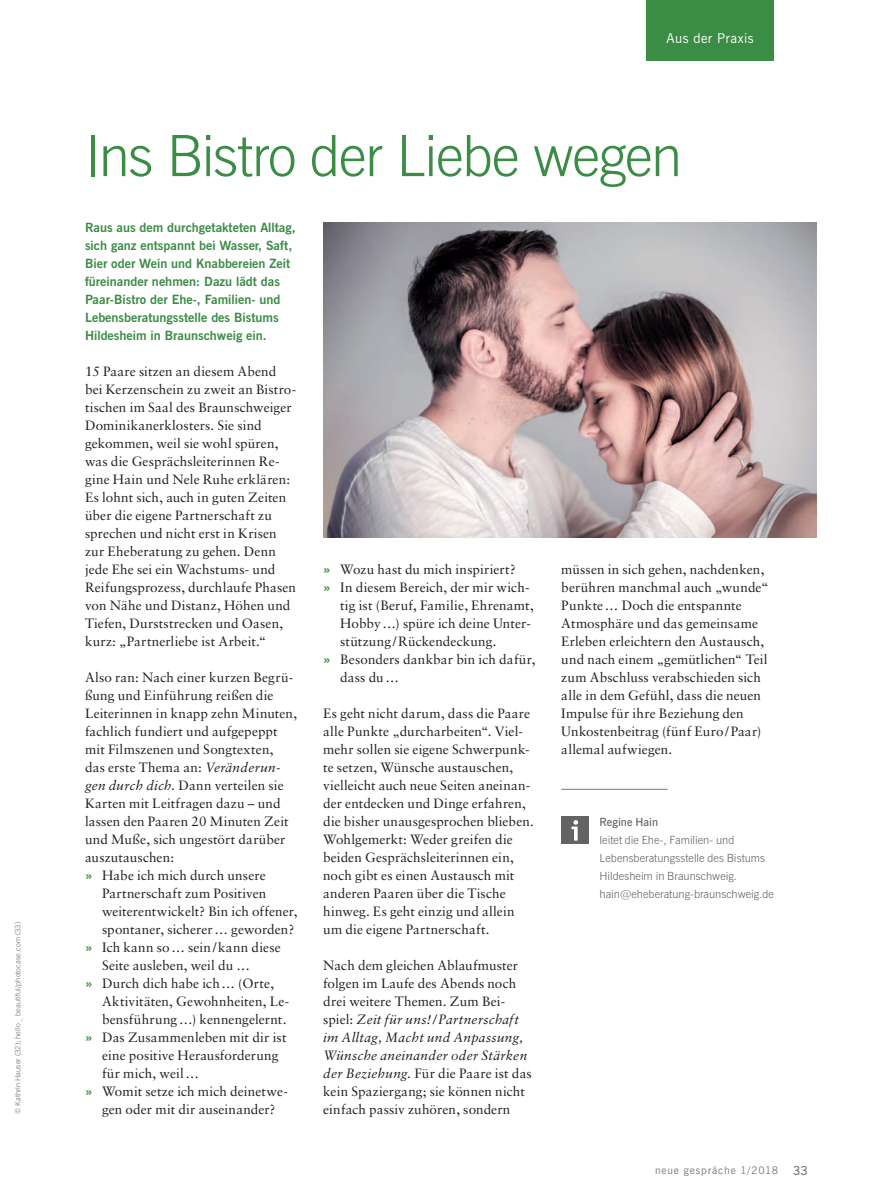
<style>
.page{position:relative;width:876px;height:1191px;background:#fff}
.page>*{position:absolute;margin:0;border:0;box-sizing:border-box;transform-origin:0 0}
.t1{font:300 57px "News Gothic BT";letter-spacing:-.02em;color:#3b8c45}
.t2{font:13.5px/18px "Sabon";letter-spacing:.01em;color:#231f20}
.t3{font:13.5px "News Gothic BT";letter-spacing:.025em;color:#fff}
.t4{font:700 12.75px/18px "News Gothic BT";color:#3b8c45}
.t5{font:300 11.25px/18px "News Gothic BT";letter-spacing:.005em;color:#636366}
.t6{font:600 11.25px "News Gothic BT";color:#636366}
.t7{font:10.5px "News Gothic BT";letter-spacing:.08em;color:#76787b}
.t8{font:300 7.5px "News Gothic BT";letter-spacing:.015em;color:#6c6d70}
.s1{font-style:italic}
.s2{font-family:"News Gothic BT";font-weight:700;color:#3b8c45}
.s3{font-weight:600;font-size:12.3px}
</style>
<div class="page">
<hr style="left:561px;top:789px;width:107px;height:1px;background:#76787b">
<div style="left:561px;top:817px;width:27px;height:27px;background:#636366"></div>
<svg style="left:571px;top:820px;width:7px;height:20px"></svg>
<img style="left:323px;top:223px;width:493px;height:315px">
<div style="left:646px;top:0;width:128px;height:61px;background:#3b8c45"></div>
<p class="t8" style="left:13px;top:1114px;width:194px;rotate:-90deg">© Kathrin Hauser (32); hello _ beautiful/photocase.com (33)</p>
<p class="t3" style="left:667px;top:30px;width:88px">Aus der Praxis</p>
<h1 class="t1" style="left:85px;top:121px;width:599px">Ins Bistro der Liebe wegen</h1>
<p class="t4" style="left:85px;top:218px;width:212px">Raus aus dem durchgetakteten Alltag, sich ganz entspannt bei Wasser, Saft, Bier oder Wein und Knabbereien Zeit füreinander nehmen: Dazu lädt das Paar-Bistro der Ehe-, Familien- und Lebensberatungsstelle des Bistums Hildesheim in Braunschweig ein.</p>
<p class="t2" style="left:85px;top:362px;width:213px">15 Paare sitzen an diesem Abend bei Kerzenschein zu zweit an Bistro&shy;tischen im Saal des Braunschweiger Dominikanerklosters. Sie sind gekommen, weil sie wohl spüren, was die Gesprächsleiterinnen Re&shy;gine Hain und Nele Ruhe erklären:<br>Es lohnt sich, auch in guten Zeiten über die eigene Partnerschaft zu sprechen und nicht erst in Krisen zur Eheberatung zu gehen. Denn jede Ehe sei ein Wachstums- und Reifungsprozess, durchlaufe Phasen von Nähe und Distanz, Höhen und Tiefen, Durststrecken und Oasen, kurz: „Partnerliebe ist Arbeit.“</p>
<p class="t2" style="left:85px;top:668px;width:210px">Also ran: Nach einer kurzen Begrü-</p>
<p class="t2" style="left:85px;top:686px;width:190px">ßung und Einführung reißen die</p>
<p class="t2" style="left:85px;top:704px;width:214px">Leiterinnen in knapp zehn Minuten,</p>
<p class="t2" style="left:85px;top:722px;width:194px">fachlich fundiert und aufgepeppt</p>
<p class="t2" style="left:85px;top:740px;width:190px">mit Filmszenen und Songtexten,</p>
<p class="t2" style="left:85px;top:758px;width:197px">das erste Thema an: <span class="s1">Veränderun-</span></p>
<p class="t2" style="left:85px;top:776px;width:200px"><span class="s1">gen durch dich.</span> Dann verteilen sie</p>
<p class="t2" style="left:85px;top:794px;width:197px">Karten mit Leitfragen dazu – und</p>
<p class="t2" style="left:85px;top:812px;width:205px">lassen den Paaren 20 Minuten Zeit</p>
<p class="t2" style="left:85px;top:830px;width:202px">und Muße, sich ungestört darüber</p>
<p class="t2" style="left:85px;top:848px;width:91px">auszutauschen:</p>
<p class="t2" style="left:85px;top:866px;width:182px"><span class="s2">»</span> Habe ich mich durch unsere</p>
<p class="t2" style="left:102px;top:884px;width:166px">Partnerschaft zum Positiven</p>
<p class="t2" style="left:102px;top:902px;width:197px">weiterentwickelt? Bin ich offener,</p>
<p class="t2" style="left:102px;top:920px;width:194px">spontaner, sicherer… geworden?</p>
<p class="t2" style="left:85px;top:938px;width:197px"><span class="s2">»</span> Ich kann so… sein/kann diese</p>
<p class="t2" style="left:102px;top:956px;width:149px">Seite ausleben, weil du …</p>
<p class="t2" style="left:85px;top:974px;width:191px"><span class="s2">»</span> Durch dich habe ich… (Orte,</p>
<p class="t2" style="left:102px;top:992px;width:189px">Aktivitäten, Gewohnheiten, Le-</p>
<p class="t2" style="left:102px;top:1010px;width:186px">bensführung…) kennengelernt.</p>
<p class="t2" style="left:85px;top:1028px;width:203px"><span class="s2">»</span> Das Zusammenleben mit dir ist</p>
<p class="t2" style="left:102px;top:1046px;width:178px">eine positive Herausforderung</p>
<p class="t2" style="left:102px;top:1064px;width:98px">für mich, weil…</p>
<p class="t2" style="left:85px;top:1082px;width:204px"><span class="s2">»</span> Womit setze ich mich deinetwe-</p>
<p class="t2" style="left:102px;top:1100px;width:175px">gen oder mit dir auseinander?</p>
<p class="t2" style="left:323px;top:560px;width:194px"><span class="s2">»</span> Wozu hast du mich inspiriert?</p>
<p class="t2" style="left:323px;top:578px;width:208px"><span class="s2">»</span> In diesem Bereich, der mir wich-</p>
<p class="t2" style="left:340px;top:596px;width:195px">tig ist (Beruf, Familie, Ehrenamt,</p>
<p class="t2" style="left:340px;top:614px;width:192px">Hobby…) spüre ich deine Unter-</p>
<p class="t2" style="left:340px;top:631px;width:158px">stützung /Rückendeckung.</p>
<p class="t2" style="left:323px;top:649px;width:214px"><span class="s2">»</span> Besonders dankbar bin ich dafür,</p>
<p class="t2" style="left:340px;top:667px;width:60px">dass du…</p>
<p class="t2" style="left:323px;top:703px;width:212px">Es geht nicht darum, dass die Paare alle Punkte „durcharbeiten“. Viel&shy;mehr sollen sie eigene Schwerpunk&shy;te setzen, Wünsche austauschen, vielleicht auch neue Seiten aneinan&shy;der entdecken und Dinge erfahren, die bisher unausgesprochen blieben.<br>Wohlgemerkt: Weder greifen die beiden Gesprächsleiterinnen ein, noch gibt es einen Austausch mit anderen Paaren über die Tische hinweg. Es geht einzig und allein um die eigene Partnerschaft.</p>
<p class="t2" style="left:323px;top:955px;width:210px">Nach dem gleichen Ablaufmuster folgen im Laufe des Abends noch drei weitere Themen. Zum Bei&shy;spiel: <span class="s1">Zeit für uns!/Partnerschaft im Alltag, Macht und Anpassung, Wünsche aneinander oder Stärken der Beziehung.</span> Für die Paare ist das kein Spaziergang; sie können nicht einfach passiv zuhören, sondern</p>
<p class="t2" style="left:561px;top:560px;width:209px">müssen in sich gehen, nachdenken, berühren manchmal auch „wunde“<br>Punkte… Doch die entspannte<br>Atmosphäre und das gemeinsame<br>Erleben erleichtern den Austausch, und nach einem „gemütlichen“ Teil zum Abschluss verabschieden sich alle in dem Gefühl, dass die neuen<br>Impulse für ihre Beziehung den<br>Unkostenbeitrag (fünf Euro/Paar) allemal aufwiegen.</p>
<p class="t6" style="left:600px;top:815px;width:60px">Regine Hain</p>
<p class="t5" style="left:600px;top:830px;width:176px">leitet die Ehe-, Familien- und Lebensberatungsstelle des Bistums Hildesheim in Braunschweig. hain@eheberatung-braunschweig.de</p>
<p class="t7" style="left:655px;top:1164px;width:154px">neue gespräche 1/2018 <span class="s3">33</span></p>
</div>
